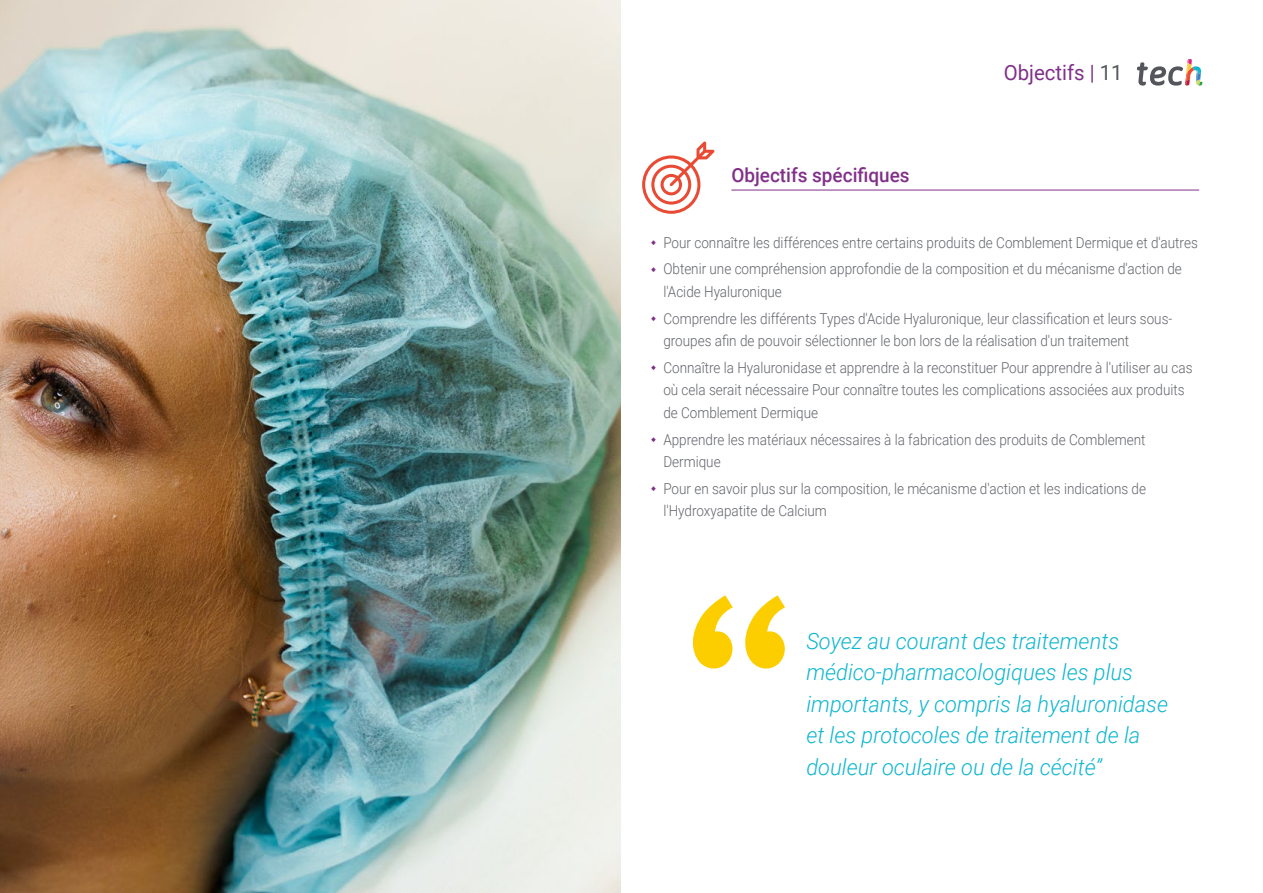
<style>
.page{position:relative;width:1263px;height:893px;background:#fff}
.page>*{position:absolute;margin:0;border:0;box-sizing:border-box;transform-origin:0 0}
.t1{font:italic 300 22.5px/31.5px "Roboto";color:#0fb6cf}
.t2{font:21px "Roboto";color:#813089}
.t3{font:500 19.5px "Roboto";color:#813089}
.t4{font:300 15px/26.7px "Roboto";color:#61646a;scale:.9 1}
.s1{color:#52555b}
</style>
<div class="page">
<img style="left:0;top:0;width:621px;height:893px">
<hr style="left:731px;top:190px;width:468px;height:1px;background:#813089">
<svg style="left:642px;top:141px;width:72px;height:73px"></svg>
<svg style="left:693px;top:595px;width:92px;height:73px"></svg>
<svg style="left:1137px;top:59px;width:65px;height:27px"></svg>
<h3 class="t3" style="left:731px;top:161px;width:180px">Objectifs spécifiques</h3>
<h2 class="t2" style="left:1004px;top:57px;width:120px">Objectifs | <span class="s1">11</span></h2>
<p class="t4" style="left:663px;top:228px;width:595px">Pour connaître les différences entre certains produits de Comblement Dermique et d'autres<br>Obtenir une compréhension approfondie de la composition et du mécanisme d'action de</p>
<p class="t4" style="left:663px;top:278px;width:567px">l'Acide Hyaluronique<br>Comprendre les différents Types d'Acide Hyaluronique, leur classification et leurs sous-</p>
<p class="t4" style="left:663px;top:327px;width:589px">groupes afin de pouvoir sélectionner le bon lors de la réalisation d'un traitement<br>Connaître la Hyaluronidase et apprendre à la reconstituer Pour apprendre à l'utiliser au cas</p>
<p class="t4" style="left:663px;top:378px;width:581px;line-height:22.5px">où cela serait nécessaire Pour connaître toutes les complications associées aux produits de Comblement Dermique</p>
<p class="t4" style="left:663px;top:427px;width:537px;line-height:22.5px">Apprendre les matériaux nécessaires à la fabrication des produits de Comblement<br>Dermique</p>
<p class="t4" style="left:663px;top:477px;width:538px;line-height:22.5px">Pour en savoir plus sur la composition, le mécanisme d'action et les indications de l'Hydroxyapatite de Calcium</p>
<h1 class="t1" style="left:806px;top:624px;width:363px">Soyez au courant des traitements médico-pharmacologiques les plus importants, y compris la hyaluronidase et les protocoles de traitement de la douleur oculaire ou de la cécité”</h1>
</div>
